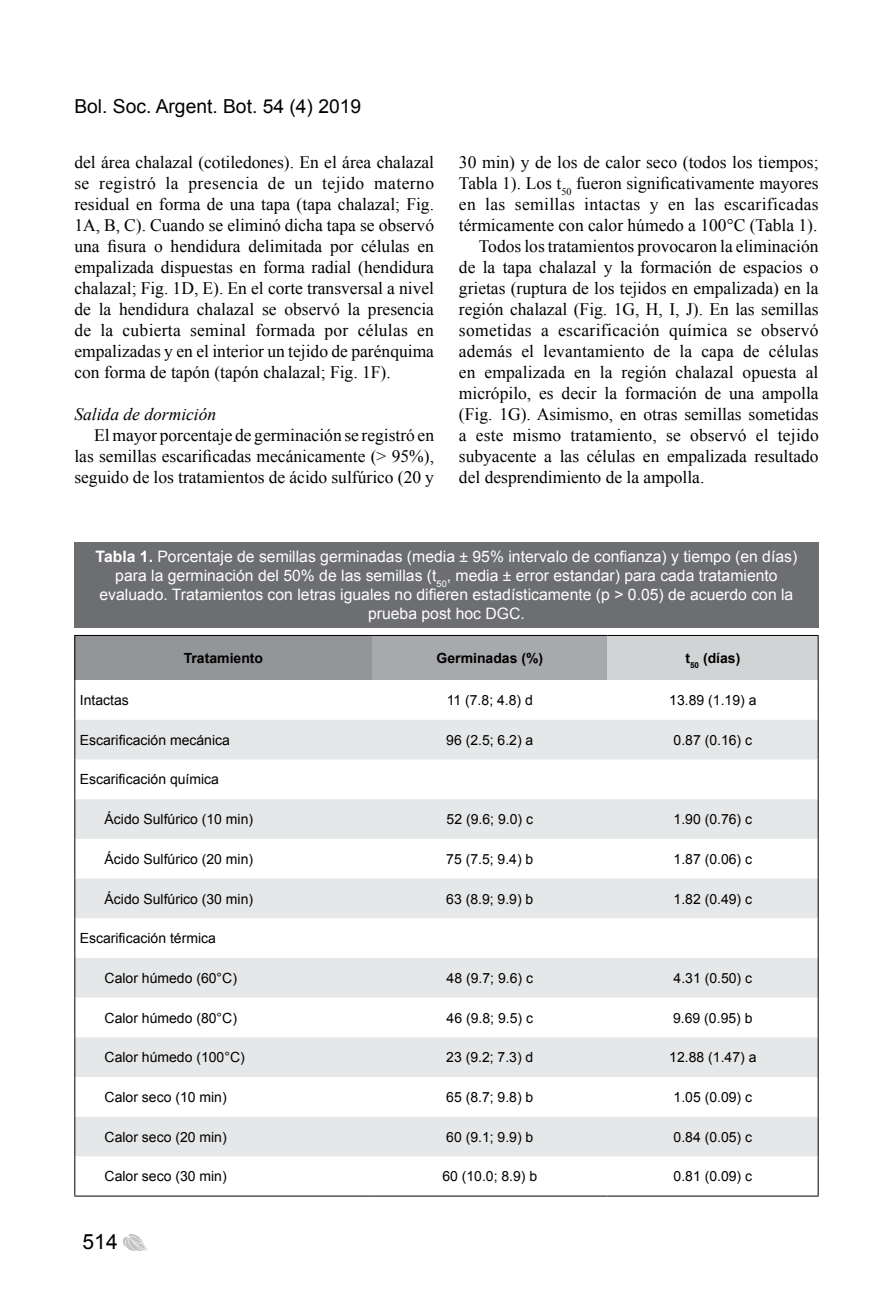
<style>
.page{position:relative;width:893px;height:1290px;background:#fff}
.page>*{position:absolute;margin:0;border:0;box-sizing:border-box;transform-origin:0 0}
.t1{font:21px "Arial";color:#000}
.t2{font:19.25px "Arial";color:#000}
.t3{font:17.5px/21px "Times New Roman";color:#000;text-align:justify}
.t4{font:17.5px "Times New Roman";letter-spacing:.02em;color:#000}
.t5{font:italic 17.5px "Times New Roman";color:#000}
.t6{font:15.75px/18.9px "Arial";color:#fff;text-align:center}
.t7{font:14px "Arial";color:#000}
.t8{font:700 14px "Arial";color:#000}
.s1{font-weight:700}
</style>
<div class="page">
<svg style="left:123px;top:1234px;width:25px;height:17px"></svg>
<div style="left:74px;top:542px;width:745px;height:86px;background:#6d6e71"></div>
<div style="left:75px;top:635px;width:297px;height:45px;background:#939598"></div>
<div style="left:372px;top:635px;width:236px;height:45px;background:#a7a9ac"></div>
<div style="left:608px;top:635px;width:210px;height:45px;background:#d1d3d4"></div>
<svg style="left:75px;top:720px;width:743px;height:436px;fill:#e6e7e8"></svg>
<hr style="left:74px;top:635px;width:298px;height:1px;background:#000">
<hr style="left:372px;top:635px;width:236px;height:1px;background:#000">
<hr style="left:608px;top:635px;width:211px;height:1px;background:#000">
<hr style="left:74px;top:1195px;width:298px;height:1px;background:#000">
<hr style="left:372px;top:1195px;width:236px;height:1px;background:#000">
<hr style="left:608px;top:1195px;width:211px;height:1px;background:#000">
<hr style="left:74px;top:636px;width:1px;height:44px;background:#000">
<hr style="left:818px;top:636px;width:1px;height:44px;background:#000">
<hr style="left:74px;top:680px;width:1px;height:40px;background:#000">
<hr style="left:818px;top:680px;width:1px;height:40px;background:#000">
<hr style="left:74px;top:720px;width:1px;height:39px;background:#000">
<hr style="left:818px;top:720px;width:1px;height:39px;background:#000">
<hr style="left:74px;top:759px;width:1px;height:40px;background:#000">
<hr style="left:818px;top:759px;width:1px;height:40px;background:#000">
<hr style="left:74px;top:799px;width:1px;height:40px;background:#000">
<hr style="left:818px;top:799px;width:1px;height:40px;background:#000">
<hr style="left:74px;top:839px;width:1px;height:39px;background:#000">
<hr style="left:818px;top:839px;width:1px;height:39px;background:#000">
<hr style="left:74px;top:878px;width:1px;height:40px;background:#000">
<hr style="left:818px;top:878px;width:1px;height:40px;background:#000">
<hr style="left:74px;top:918px;width:1px;height:40px;background:#000">
<hr style="left:818px;top:918px;width:1px;height:40px;background:#000">
<hr style="left:74px;top:958px;width:1px;height:39px;background:#000">
<hr style="left:818px;top:958px;width:1px;height:39px;background:#000">
<hr style="left:74px;top:997px;width:1px;height:40px;background:#000">
<hr style="left:818px;top:997px;width:1px;height:40px;background:#000">
<hr style="left:74px;top:1037px;width:1px;height:40px;background:#000">
<hr style="left:818px;top:1037px;width:1px;height:40px;background:#000">
<hr style="left:74px;top:1077px;width:1px;height:40px;background:#000">
<hr style="left:818px;top:1077px;width:1px;height:40px;background:#000">
<hr style="left:74px;top:1117px;width:1px;height:39px;background:#000">
<hr style="left:818px;top:1117px;width:1px;height:39px;background:#000">
<hr style="left:74px;top:1156px;width:1px;height:39px;background:#000">
<hr style="left:818px;top:1156px;width:1px;height:39px;background:#000">
<p class="t2" style="left:74px;top:94px;width:288px">Bol. Soc. Argent. Bot. 54 (4) 2019</p>
<p class="t3" style="left:74px;top:151px;width:361px">del área chalazal (cotiledones). En el área chalazal se registró la presencia de un tejido materno residual en forma de una tapa (tapa chalazal; Fig.<br>1A, B, C). Cuando se eliminó dicha tapa se observó una fisura o hendidura delimitada por células en empalizada dispuestas en forma radial (hendidura chalazal; Fig. 1D, E). En el corte transversal a nivel de la hendidura chalazal se observó la presencia de la cubierta seminal formada por células en empalizadas y en el interior un tejido de parénquima con forma de tapón (tapón chalazal; Fig. 1F).</p>
<p class="t5" style="left:74px;top:402px;width:143px">Salida de dormición</p>
<p class="t3" style="left:74px;top:424px;width:361px;text-indent:20px">El mayor porcentaje de germinación se registró en las semillas escarificadas mecánicamente (&gt; 95%), seguido de los tratamientos de ácido sulfúrico (20 y</p>
<p class="t3" style="left:459px;top:151px;width:361px">30 min) y de los de calor seco (todos los tiempos;</p>
<p class="t3" style="left:459px;top:172px;width:361px">Tabla 1). Los t<sub>50</sub> fueron significativamente mayores</p>
<p class="t4" style="left:459px;top:192px;width:361px">en las semillas intactas y en las escarificadas</p>
<p class="t3" style="left:459px;top:214px;width:360px">térmicamente con calor húmedo a 100°C (Tabla 1).</p>
<p class="t3" style="left:479px;top:235px;width:341px">Todos los tratamientos provocaron la eliminación</p>
<p class="t3" style="left:459px;top:256px;width:361px">de la tapa chalazal y la formación de espacios o</p>
<p class="t3" style="left:459px;top:277px;width:361px">grietas (ruptura de los tejidos en empalizada) en la</p>
<p class="t3" style="left:459px;top:298px;width:361px">región chalazal (Fig. 1G, H, I, J). En las semillas</p>
<p class="t4" style="left:459px;top:318px;width:361px">sometidas a escarificación química se observó</p>
<p class="t3" style="left:459px;top:340px;width:361px">además el levantamiento de la capa de células</p>
<p class="t3" style="left:459px;top:361px;width:361px">en empalizada en la región chalazal opuesta al</p>
<p class="t3" style="left:459px;top:382px;width:361px">micrópilo, es decir la formación de una ampolla</p>
<p class="t3" style="left:459px;top:403px;width:361px">(Fig. 1G). Asimismo, en otras semillas sometidas</p>
<p class="t3" style="left:459px;top:424px;width:361px">a este mismo tratamiento, se observó el tejido</p>
<p class="t3" style="left:459px;top:445px;width:361px">subyacente a las células en empalizada resultado</p>
<p class="t3" style="left:459px;top:466px;width:247px">del desprendimiento de la ampolla.</p>
<p class="t6" style="left:96px;top:547px;width:703px"><span class="s1">Tabla 1.</span> Porcentaje de semillas germinadas (media ± 95% intervalo de confianza) y tiempo (en días) para la germinación del 50% de las semillas (t<sub>50</sub>, media ± error estandar) para cada tratamiento evaluado. Tratamientos con letras iguales no difieren estadísticamente (p &gt; 0.05) de acuerdo con la prueba post hoc DGC.</p>
<p class="t8" style="left:184px;top:649px;width:81px">Tratamiento</p>
<p class="t8" style="left:437px;top:649px;width:108px">Germinadas (%)</p>
<p class="t8" style="left:685px;top:649px;width:56px">t<sub>50</sub> (días)</p>
<p class="t7" style="left:80px;top:691px;width:51px">Intactas</p>
<p class="t7" style="left:447px;top:691px;width:88px">11 (7.8; 4.8) d</p>
<p class="t7" style="left:669px;top:691px;width:89px">13.89 (1.19) a</p>
<p class="t7" style="left:80px;top:731px;width:152px">Escarificación mecánica</p>
<p class="t7" style="left:446px;top:731px;width:89px">96 (2.5; 6.2) a</p>
<p class="t7" style="left:674px;top:731px;width:80px">0.87 (0.16) c</p>
<p class="t7" style="left:80px;top:770px;width:141px">Escarificación química</p>
<p class="t7" style="left:105px;top:810px;width:150px">Ácido Sulfúrico (10 min)</p>
<p class="t7" style="left:447px;top:810px;width:88px">52 (9.6; 9.0) c</p>
<p class="t7" style="left:674px;top:810px;width:80px">1.90 (0.76) c</p>
<p class="t7" style="left:105px;top:850px;width:150px">Ácido Sulfúrico (20 min)</p>
<p class="t7" style="left:446px;top:850px;width:89px">75 (7.5; 9.4) b</p>
<p class="t7" style="left:674px;top:850px;width:80px">1.87 (0.06) c</p>
<p class="t7" style="left:105px;top:889px;width:150px">Ácido Sulfúrico (30 min)</p>
<p class="t7" style="left:446px;top:889px;width:89px">63 (8.9; 9.9) b</p>
<p class="t7" style="left:674px;top:889px;width:80px">1.82 (0.49) c</p>
<p class="t7" style="left:80px;top:929px;width:138px">Escarificación térmica</p>
<p class="t7" style="left:105px;top:969px;width:134px">Calor húmedo (60°C)</p>
<p class="t7" style="left:447px;top:969px;width:88px">48 (9.7; 9.6) c</p>
<p class="t7" style="left:674px;top:969px;width:80px">4.31 (0.50) c</p>
<p class="t7" style="left:105px;top:1008px;width:134px">Calor húmedo (80°C)</p>
<p class="t7" style="left:447px;top:1008px;width:88px">46 (9.8; 9.5) c</p>
<p class="t7" style="left:673px;top:1008px;width:81px">9.69 (0.95) b</p>
<p class="t7" style="left:105px;top:1048px;width:142px">Calor húmedo (100°C)</p>
<p class="t7" style="left:446px;top:1048px;width:89px">23 (9.2; 7.3) d</p>
<p class="t7" style="left:669px;top:1048px;width:89px">12.88 (1.47) a</p>
<p class="t7" style="left:105px;top:1088px;width:124px">Calor seco (10 min)</p>
<p class="t7" style="left:446px;top:1088px;width:89px">65 (8.7; 9.8) b</p>
<p class="t7" style="left:674px;top:1088px;width:80px">1.05 (0.09) c</p>
<p class="t7" style="left:105px;top:1127px;width:124px">Calor seco (20 min)</p>
<p class="t7" style="left:446px;top:1127px;width:89px">60 (9.1; 9.9) b</p>
<p class="t7" style="left:674px;top:1127px;width:80px">0.84 (0.05) c</p>
<p class="t7" style="left:105px;top:1167px;width:124px">Calor seco (30 min)</p>
<p class="t7" style="left:442px;top:1167px;width:96px">60 (10.0; 8.9) b</p>
<p class="t7" style="left:674px;top:1167px;width:80px">0.81 (0.09) c</p>
<p class="t1" style="left:83px;top:1228px;width:37px">514</p>
</div>
